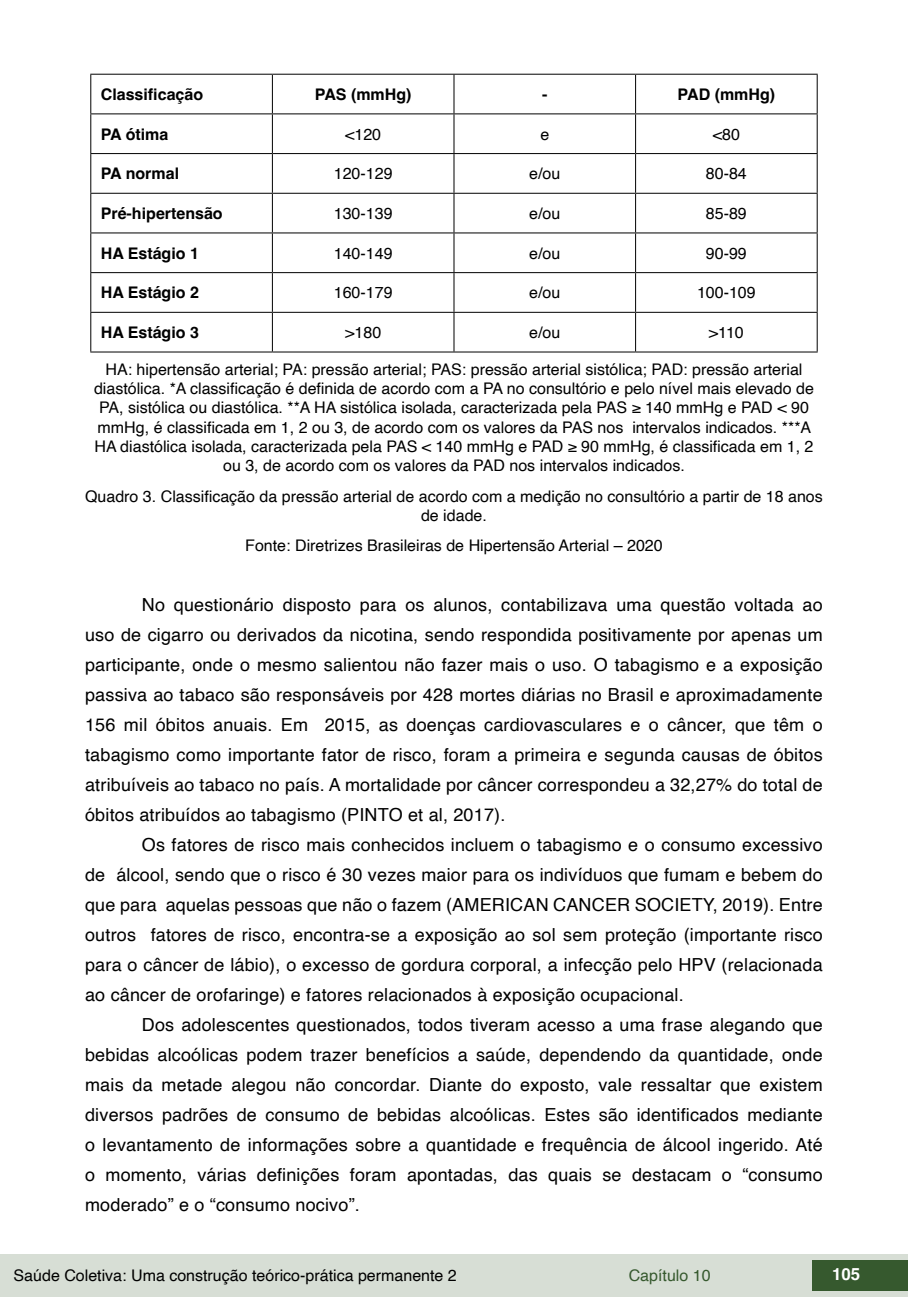
<style>
.page{position:relative;width:908px;height:1304px;background:#fff}
.page>*{position:absolute;margin:0;border:0;box-sizing:border-box;transform-origin:0 0}
.t1{font:18px/30px "Helvetica";letter-spacing:.01em;color:#000;text-align:justify}
.t2{font:700 16.8px "Helvetica";color:#fff}
.t3{font:16px/19.2px "Helvetica";color:#000;text-align:center}
.t4{font:700 16px "Helvetica";color:#000}
.t5{font:16px "Helvetica";color:#36592e}
</style>
<div class="page">
<div style="left:0;top:1254px;width:906px;height:43px;background:#d7ded5"></div>
<div style="left:812px;top:1261px;width:95px;height:30px;background:#36592e"></div>
<hr style="left:90px;top:74px;width:182px;height:1px;background:#000">
<hr style="left:90px;top:75px;width:1px;height:38px;background:#000">
<hr style="left:272px;top:74px;width:182px;height:1px;background:#000">
<hr style="left:272px;top:75px;width:1px;height:38px;background:#000">
<hr style="left:454px;top:74px;width:181px;height:1px;background:#000">
<hr style="left:453px;top:75px;width:1px;height:38px;background:#000">
<hr style="left:635px;top:74px;width:182px;height:1px;background:#000">
<hr style="left:634px;top:75px;width:1px;height:38px;background:#000">
<hr style="left:816px;top:75px;width:1px;height:38px;background:#000">
<hr style="left:90px;top:113px;width:182px;height:1px;background:#000">
<hr style="left:90px;top:114px;width:1px;height:39px;background:#000">
<hr style="left:272px;top:113px;width:182px;height:1px;background:#000">
<hr style="left:272px;top:114px;width:1px;height:39px;background:#000">
<hr style="left:454px;top:113px;width:181px;height:1px;background:#000">
<hr style="left:453px;top:114px;width:1px;height:39px;background:#000">
<hr style="left:635px;top:113px;width:182px;height:1px;background:#000">
<hr style="left:634px;top:114px;width:1px;height:39px;background:#000">
<hr style="left:816px;top:114px;width:1px;height:39px;background:#000">
<hr style="left:90px;top:153px;width:182px;height:1px;background:#000">
<hr style="left:90px;top:154px;width:1px;height:39px;background:#000">
<hr style="left:272px;top:153px;width:182px;height:1px;background:#000">
<hr style="left:272px;top:154px;width:1px;height:39px;background:#000">
<hr style="left:454px;top:153px;width:181px;height:1px;background:#000">
<hr style="left:453px;top:154px;width:1px;height:39px;background:#000">
<hr style="left:635px;top:153px;width:182px;height:1px;background:#000">
<hr style="left:634px;top:154px;width:1px;height:39px;background:#000">
<hr style="left:816px;top:154px;width:1px;height:39px;background:#000">
<hr style="left:90px;top:193px;width:182px;height:1px;background:#000">
<hr style="left:90px;top:194px;width:1px;height:38px;background:#000">
<hr style="left:272px;top:193px;width:182px;height:1px;background:#000">
<hr style="left:272px;top:194px;width:1px;height:38px;background:#000">
<hr style="left:454px;top:193px;width:181px;height:1px;background:#000">
<hr style="left:453px;top:194px;width:1px;height:38px;background:#000">
<hr style="left:635px;top:193px;width:182px;height:1px;background:#000">
<hr style="left:634px;top:194px;width:1px;height:38px;background:#000">
<hr style="left:816px;top:194px;width:1px;height:38px;background:#000">
<hr style="left:90px;top:232px;width:182px;height:1px;background:#000">
<hr style="left:90px;top:233px;width:1px;height:39px;background:#000">
<hr style="left:272px;top:232px;width:182px;height:1px;background:#000">
<hr style="left:272px;top:233px;width:1px;height:39px;background:#000">
<hr style="left:454px;top:232px;width:181px;height:1px;background:#000">
<hr style="left:453px;top:233px;width:1px;height:39px;background:#000">
<hr style="left:635px;top:232px;width:182px;height:1px;background:#000">
<hr style="left:634px;top:233px;width:1px;height:39px;background:#000">
<hr style="left:816px;top:233px;width:1px;height:39px;background:#000">
<hr style="left:90px;top:272px;width:182px;height:1px;background:#000">
<hr style="left:90px;top:273px;width:1px;height:39px;background:#000">
<hr style="left:272px;top:272px;width:182px;height:1px;background:#000">
<hr style="left:272px;top:273px;width:1px;height:39px;background:#000">
<hr style="left:454px;top:272px;width:181px;height:1px;background:#000">
<hr style="left:453px;top:273px;width:1px;height:39px;background:#000">
<hr style="left:635px;top:272px;width:182px;height:1px;background:#000">
<hr style="left:634px;top:273px;width:1px;height:39px;background:#000">
<hr style="left:816px;top:273px;width:1px;height:39px;background:#000">
<hr style="left:90px;top:312px;width:182px;height:1px;background:#000">
<hr style="left:90px;top:313px;width:1px;height:38px;background:#000">
<hr style="left:272px;top:312px;width:182px;height:1px;background:#000">
<hr style="left:272px;top:313px;width:1px;height:38px;background:#000">
<hr style="left:454px;top:312px;width:181px;height:1px;background:#000">
<hr style="left:453px;top:313px;width:1px;height:38px;background:#000">
<hr style="left:635px;top:312px;width:182px;height:1px;background:#000">
<hr style="left:634px;top:313px;width:1px;height:38px;background:#000">
<hr style="left:816px;top:313px;width:1px;height:38px;background:#000">
<hr style="left:90px;top:351px;width:182px;height:1px;background:#000">
<hr style="left:272px;top:351px;width:182px;height:1px;background:#000">
<hr style="left:454px;top:351px;width:181px;height:1px;background:#000">
<hr style="left:635px;top:351px;width:182px;height:1px;background:#000">
<p class="t4" style="left:101px;top:85px;width:104px">Classificação</p>
<p class="t4" style="left:315px;top:85px;width:98px">PAS (mmHg)</p>
<p class="t4" style="left:542px;top:85px;width:7px">-</p>
<p class="t4" style="left:677px;top:85px;width:99px">PAD (mmHg)</p>
<p class="t4" style="left:101px;top:124px;width:69px">PA ótima</p>
<p class="t3" style="left:345px;top:125px;width:38px">&lt;120</p>
<p class="t3" style="left:540px;top:125px;width:10px">e</p>
<p class="t3" style="left:712px;top:125px;width:29px">&lt;80</p>
<p class="t4" style="left:101px;top:164px;width:80px">PA normal</p>
<p class="t3" style="left:333px;top:165px;width:60px">120-129</p>
<p class="t3" style="left:529px;top:165px;width:33px">e/ou</p>
<p class="t3" style="left:705px;top:165px;width:42px">80-84</p>
<p class="t4" style="left:101px;top:204px;width:123px">Pré-hipertensão</p>
<p class="t3" style="left:333px;top:204px;width:60px">130-139</p>
<p class="t3" style="left:529px;top:204px;width:33px">e/ou</p>
<p class="t3" style="left:705px;top:204px;width:42px">85-89</p>
<p class="t4" style="left:101px;top:243px;width:100px">HA Estágio 1</p>
<p class="t3" style="left:333px;top:244px;width:60px">140-149</p>
<p class="t3" style="left:529px;top:244px;width:33px">e/ou</p>
<p class="t3" style="left:705px;top:244px;width:42px">90-99</p>
<p class="t4" style="left:101px;top:283px;width:100px">HA Estágio 2</p>
<p class="t3" style="left:333px;top:284px;width:60px">160-179</p>
<p class="t3" style="left:529px;top:284px;width:33px">e/ou</p>
<p class="t3" style="left:696px;top:284px;width:60px">100-109</p>
<p class="t4" style="left:101px;top:323px;width:100px">HA Estágio 3</p>
<p class="t3" style="left:345px;top:323px;width:38px">&gt;180</p>
<p class="t3" style="left:529px;top:323px;width:33px">e/ou</p>
<p class="t3" style="left:708px;top:323px;width:36px">&gt;110</p>
<p class="t3" style="left:94px;top:360px;width:721px">HA: hipertensão arterial; PA: pressão arterial; PAS: pressão arterial sistólica; PAD: pressão arterial diastólica. *A classificação é definida de acordo com a PA no consultório e pelo nível mais elevado de PA, sistólica ou diastólica. **A HA sistólica isolada, caracterizada pela PAS ≥ 140 mmHg e PAD &lt; 90 mmHg, é classificada em 1, 2 ou 3, de acordo com os valores da PAS nos intervalos indicados. ***A HA diastólica isolada, caracterizada pela PAS &lt; 140 mmHg e PAD ≥ 90 mmHg, é classificada em 1, 2 ou 3, de acordo com os valores da PAD nos intervalos indicados.</p>
<p class="t3" style="left:85px;top:487px;width:739px">Quadro 3. Classificação da pressão arterial de acordo com a medição no consultório a partir de 18 anos de idade.</p>
<p class="t3" style="left:245px;top:537px;width:419px">Fonte: Diretrizes Brasileiras de Hipertensão Arterial – 2020</p>
<p class="t1" style="left:85px;top:591px;width:738px;text-indent:57px">No questionário disposto para os alunos, contabilizava uma questão voltada ao uso de cigarro ou derivados da nicotina, sendo respondida positivamente por apenas um participante, onde o mesmo salientou não fazer mais o uso. O tabagismo e a exposição passiva ao tabaco são responsáveis por 428 mortes diárias no Brasil e aproximadamente 156 mil óbitos anuais. Em 2015, as doenças cardiovasculares e o câncer, que têm o tabagismo como importante fator de risco, foram a primeira e segunda causas de óbitos atribuíveis ao tabaco no país. A mortalidade por câncer correspondeu a 32,27% do total de óbitos atribuídos ao tabagismo (PINTO et al, 2017).</p>
<p class="t1" style="left:85px;top:831px;width:738px;text-indent:57px">Os fatores de risco mais conhecidos incluem o tabagismo e o consumo excessivo de álcool, sendo que o risco é 30 vezes maior para os indivíduos que fumam e bebem do que para aquelas pessoas que não o fazem (AMERICAN CANCER SOCIETY, 2019). Entre outros fatores de risco, encontra-se a exposição ao sol sem proteção (importante risco para o câncer de lábio), o excesso de gordura corporal, a infecção pelo HPV (relacionada ao câncer de orofaringe) e fatores relacionados à exposição ocupacional.</p>
<p class="t1" style="left:85px;top:1011px;width:738px;text-indent:57px">Dos adolescentes questionados, todos tiveram acesso a uma frase alegando que bebidas alcoólicas podem trazer benefícios a saúde, dependendo da quantidade, onde mais da metade alegou não concordar. Diante do exposto, vale ressaltar que existem diversos padrões de consumo de bebidas alcoólicas. Estes são identificados mediante o levantamento de informações sobre a quantidade e frequência de álcool ingerido. Até o momento, várias definições foram apontadas, das quais se destacam o “consumo moderado” e o “consumo nocivo”.</p>
<p class="t3" style="left:14px;top:1266px;width:444px">Saúde Coletiva: Uma construção teórico-prática permanente 2</p>
<p class="t5" style="left:628px;top:1263px;width:83px">Capítulo 10</p>
<p class="t2" style="left:831px;top:1264px;width:30px">105</p>
</div>
